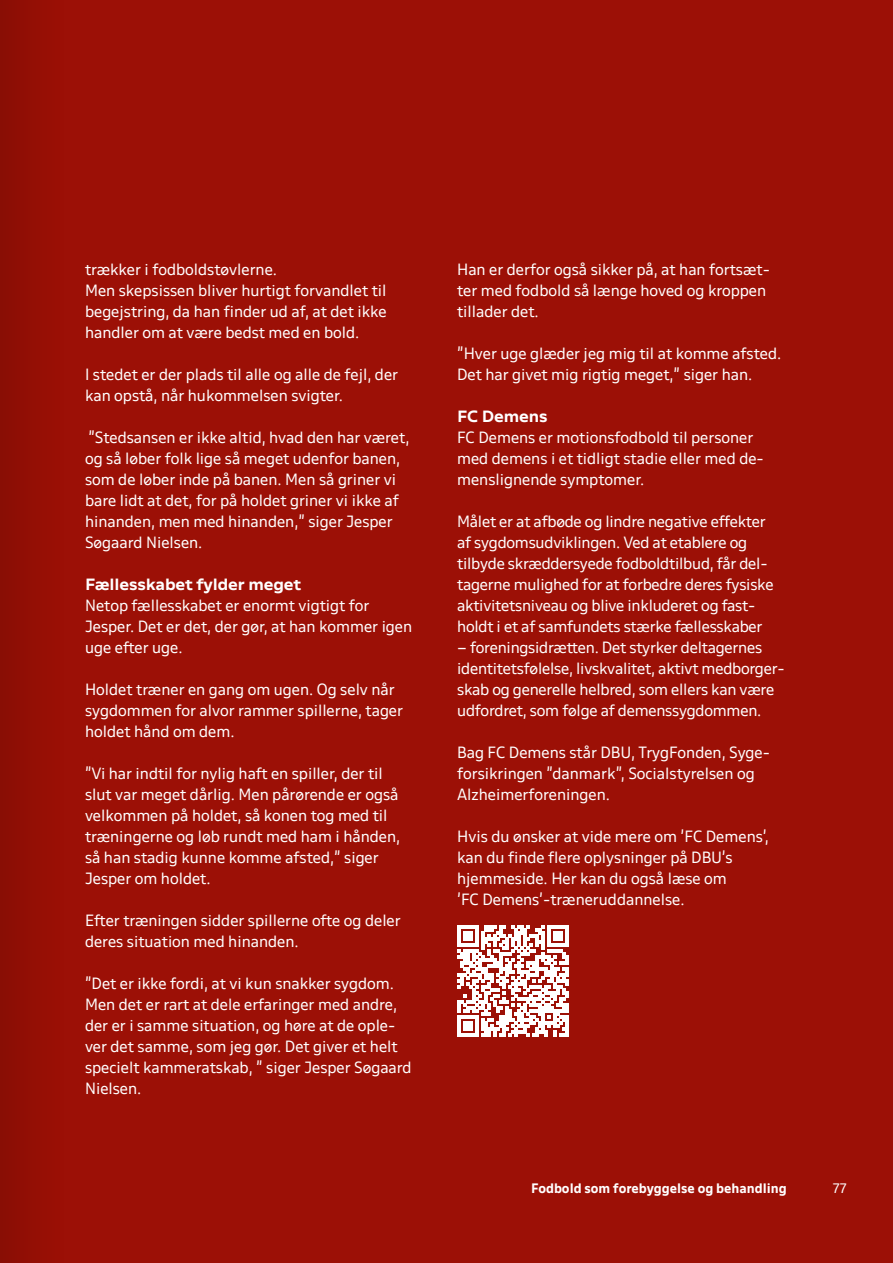
<style>
.page{position:relative;width:893px;height:1263px;background:#9c1006}
.page>*{position:absolute;margin:0;border:0;box-sizing:border-box;transform-origin:0 0}
.t1{font:14.25px/21px "DBU";color:#fff}
.t2{font:700 expanded 14.25px "DBU";letter-spacing:-.01em;color:#fff}
.t3{font:700 12px "DBU";color:#fff}
.t4{font:12px "DBU";color:#fff}
</style>
<div class="page">
<svg style="left:457px;top:926px;width:111px;height:111px"></svg>
<hr style="left:565px;top:1016px;width:3px;height:21px;background:#fff">
<div style="left:0;top:0;width:66px;height:1263px;background:#930f05"></div>
<p class="t1" style="left:85px;top:258px;width:303px">trækker i fodboldstøvlerne.<br>Men skepsissen bliver hurtigt forvandlet til begejstring, da han finder ud af, at det ikke handler om at være bedst med en bold.</p>
<p class="t1" style="left:85px;top:363px;width:315px">I stedet er der plads til alle og alle de fejl, der kan opstå, når hukommelsen svigter.</p>
<p class="t1" style="left:85px;top:426px;width:326px">”Stedsansen er ikke altid, hvad den har været, og så løber folk lige så meget udenfor banen, som de løber inde på banen. Men så griner vi bare lidt at det, for på holdet griner vi ikke af hinanden, men med hinanden,” siger Jesper Søgaard Nielsen.</p>
<p class="t2" style="left:85px;top:574px;width:218px">Fællesskabet fylder meget</p>
<p class="t1" style="left:85px;top:594px;width:329px">Netop fællesskabet er enormt vigtigt for<br>Jesper. Det er det, der gør, at han kommer igen uge efter uge.</p>
<p class="t1" style="left:85px;top:679px;width:320px">Holdet træner en gang om ugen. Og selv når sygdommen for alvor rammer spillerne, tager holdet hånd om dem.</p>
<p class="t1" style="left:85px;top:763px;width:317px">”Vi har indtil for nylig haft en spiller, der til slut var meget dårlig. Men pårørende er også velkommen på holdet, så konen tog med til træningerne og løb rundt med ham i hånden, så han stadig kunne komme afsted,” siger Jesper om holdet.</p>
<p class="t1" style="left:85px;top:910px;width:317px">Efter træningen sidder spillerne ofte og deler deres situation med hinanden.</p>
<p class="t1" style="left:85px;top:973px;width:328px">”Det er ikke fordi, at vi kun snakker sygdom.<br>Men det er rart at dele erfaringer med andre, der er i samme situation, og høre at de ople&shy;ver det samme, som jeg gør. Det giver et helt specielt kammeratskab, ” siger Jesper Søgaard Nielsen.</p>
<p class="t1" style="left:457px;top:259px;width:314px">Han er derfor også sikker på, at han fortsæt&shy;ter med fodbold så længe hoved og kroppen tillader det.</p>
<p class="t1" style="left:457px;top:343px;width:326px">”Hver uge glæder jeg mig til at komme afsted.<br>Det har givet mig rigtig meget,” siger han.</p>
<p class="t2" style="left:457px;top:407px;width:92px">FC Demens</p>
<p class="t1" style="left:457px;top:427px;width:308px">FC Demens er motionsfodbold til personer med demens i et tidligt stadie eller med de&shy;menslignende symptomer.</p>
<p class="t1" style="left:457px;top:511px;width:318px">Målet er at afbøde og lindre negative effekter af sygdomsudviklingen. Ved at etablere og tilbyde skræddersyede fodboldtilbud, får del&shy;tagerne mulighed for at forbedre deres fysiske aktivitetsniveau og blive inkluderet og fast&shy;holdt i et af samfundets stærke fællesskaber</p>
<p class="t1" style="left:457px;top:637px;width:329px">– foreningsidrætten. Det styrker deltagernes identitetsfølelse, livskvalitet, aktivt medborger&shy;skab og generelle helbred, som ellers kan være udfordret, som følge af demenssygdommen.</p>
<p class="t1" style="left:457px;top:742px;width:314px">Bag FC Demens står DBU, TrygFonden, Syge&shy;forsikringen ”danmark”, Socialstyrelsen og<br>Alzheimerforeningen.</p>
<p class="t1" style="left:457px;top:826px;width:313px">Hvis du ønsker at vide mere om 'FC Demens', kan du finde flere oplysninger på DBU's hjemmeside. Her kan du også læse om<br>'FC Demens'-træneruddannelse.</p>
<p class="t3" style="left:531px;top:1180px;width:257px">Fodbold som forebyggelse og behandling</p>
<p class="t4" style="left:833px;top:1180px;width:15px">77</p>
</div>
